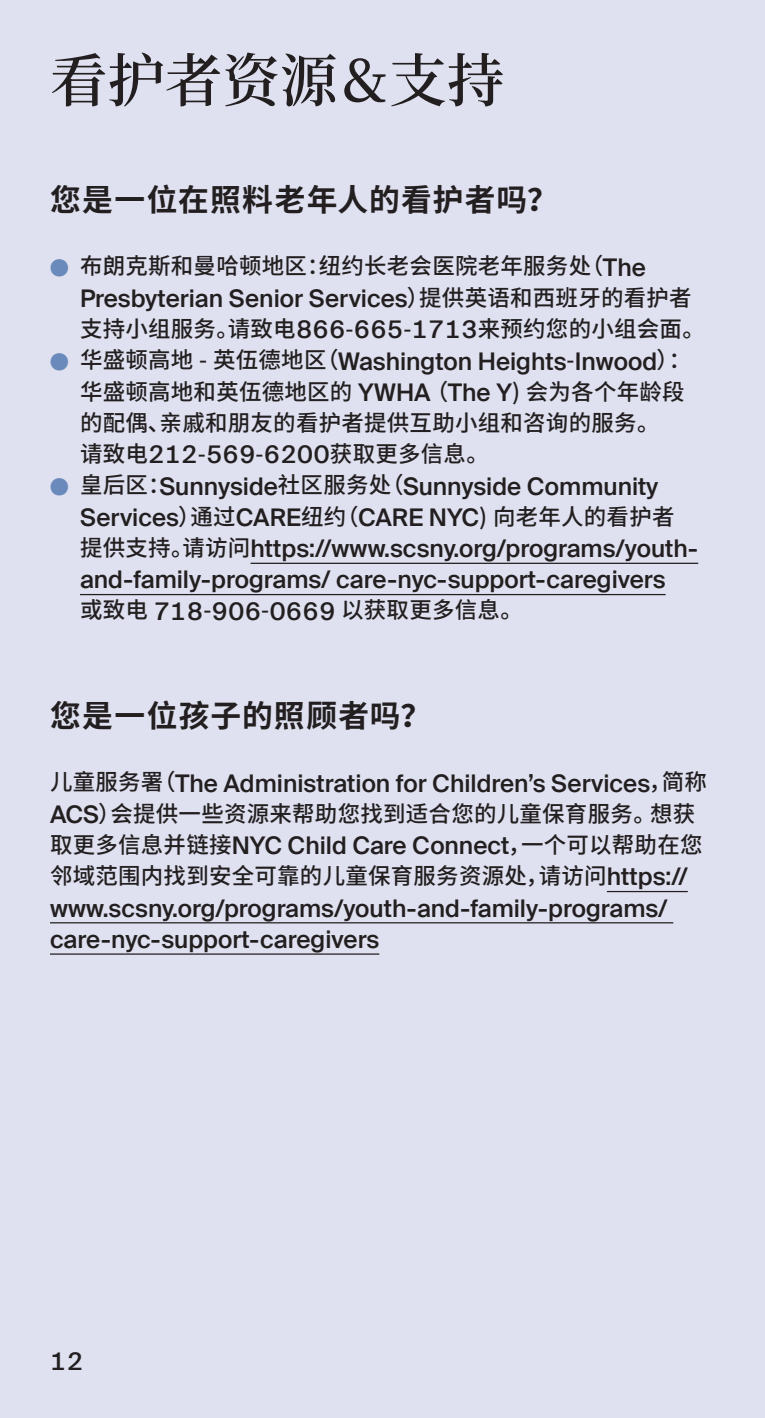
<style>
.page{position:relative;width:765px;height:1418px;background:#dfe1f0}
.page>*{position:absolute;margin:0;border:0;box-sizing:border-box;transform-origin:0 0}
.Title_CN_SC{font:600 57.5px "Noto Serif CJ Ksc";color:#231f20}
.Subtitle_CN_SC{font:700 30.75px "Noto Sans CJ Ksc";letter-spacing:.04em;color:#231f20}
.Text_9_75_CN_SC{font:500 24.5px/31.2px "Suisse Intl";color:#231f20}
.Text_9_75_CN_SC-2{font:500 22.5px/31.2px "Noto Sans CJ Ksc";letter-spacing:.01em;color:#231f20}
.s1{font-family:"Suisse Intl";font-size:30.75px;color:#698abb}
.s2{font-family:"Suisse Intl";font-size:24.5px}
.s3{font-family:"Noto Sans CJ Ksc";font-size:22.5px}
.s4{font-size:30.75px;color:#698abb}
</style>
<div class="page">
<hr style="left:251px;top:562px;width:447px;height:2px;background:#231f20">
<hr style="left:80px;top:594px;width:586px;height:1px;background:#231f20">
<hr style="left:607px;top:891px;width:81px;height:1px;background:#231f20">
<hr style="left:50px;top:922px;width:623px;height:1px;background:#231f20">
<hr style="left:50px;top:953px;width:329px;height:1px;background:#231f20">
<p class="Title_CN_SC" style="left:50px;top:48px;width:456px">看护者资源 &amp;支持</p>
<p class="Subtitle_CN_SC" style="left:50px;top:183px;width:509px">您是一位在照料老年人的看护者吗？</p>
<p class="Text_9_75_CN_SC-2" style="left:50px;top:251px;width:597px"><span class="s1">●</span> 布朗克斯和曼哈顿地区：纽约长老会医院老年服务处（<span class="s2">The</span></p>
<p class="Text_9_75_CN_SC" style="left:80px;top:283px;width:613px">Presbyterian Senior Services<span class="s3">）提供英语和西班牙的看护者</span></p>
<p class="Text_9_75_CN_SC-2" style="left:80px;top:313px;width:627px">支持小组服务。请致电<span class="s2">866</span>-<span class="s2">665</span>-<span class="s2">1713</span>来预约您的小组会面。</p>
<p class="Text_9_75_CN_SC" style="left:50px;top:345px;width:643px"><span class="s4">●</span> <span class="s3">华盛顿高地 - 英伍德地区（</span>Washington Heights<span class="s3">-</span>Inwood<span class="s3">）：</span></p>
<p class="Text_9_75_CN_SC-2" style="left:80px;top:376px;width:606px">华盛顿高地和英伍德地区的 <span class="s2">YWHA</span>（<span class="s2">The Y</span>) 会为各个年龄段的配偶、亲戚和朋友的看护者提供互助小组和咨询的服务。请致电<span class="s2">212</span>-<span class="s2">569</span>-<span class="s2">6200</span>获取更多信息。</p>
<p class="Text_9_75_CN_SC" style="left:80px;top:470px;width:620px;text-indent:-30px"><span class="s4">●</span> <span class="s3">皇后区：</span>Sunnyside<span class="s3">社区服务处（</span>Sunnyside Community Services<span class="s3">）通过</span>CARE<span class="s3">纽约（</span>CARE NYC<span class="s3">) 向老年人的看护者提供支持。请访问</span>https://www.scsny.org/programs/youth&shy;and-family-programs/ care-nyc-support-caregivers</p>
<p class="Text_9_75_CN_SC-2" style="left:80px;top:595px;width:444px">或致电 <span class="s2">718</span>-<span class="s2">906</span>-<span class="s2">0669</span> 以获取更多信息。</p>
<p class="Subtitle_CN_SC" style="left:50px;top:698px;width:383px">您是一位孩子的照顾者吗？</p>
<p class="Text_9_75_CN_SC" style="left:50px;top:767px;width:658px"><span class="s3">儿童服务署（</span>The Administration for Children’s Services<span class="s3">，简称</span></p>
<p class="Text_9_75_CN_SC-2" style="left:50px;top:798px;width:647px"><span class="s2">ACS</span>）会提供一些资源来帮助您找到适合您的儿童保育服务。想获</p>
<p class="Text_9_75_CN_SC" style="left:50px;top:830px;width:654px"><span class="s3">取更多信息并链接</span>NYC Child Care Connect<span class="s3">，一个可以帮助在您</span></p>
<p class="Text_9_75_CN_SC-2" style="left:50px;top:860px;width:639px">邻域范围内找到安全可靠的儿童保育服务资源处，请访问<span class="s2">https://</span></p>
<p class="Text_9_75_CN_SC" style="left:50px;top:892px;width:619px">www.scsny.org/programs/youth-and-family-programs/ care-nyc-support-caregivers</p>
<p class="Text_9_75_CN_SC" style="left:50px;top:1345px;width:35px">12</p>
</div>
